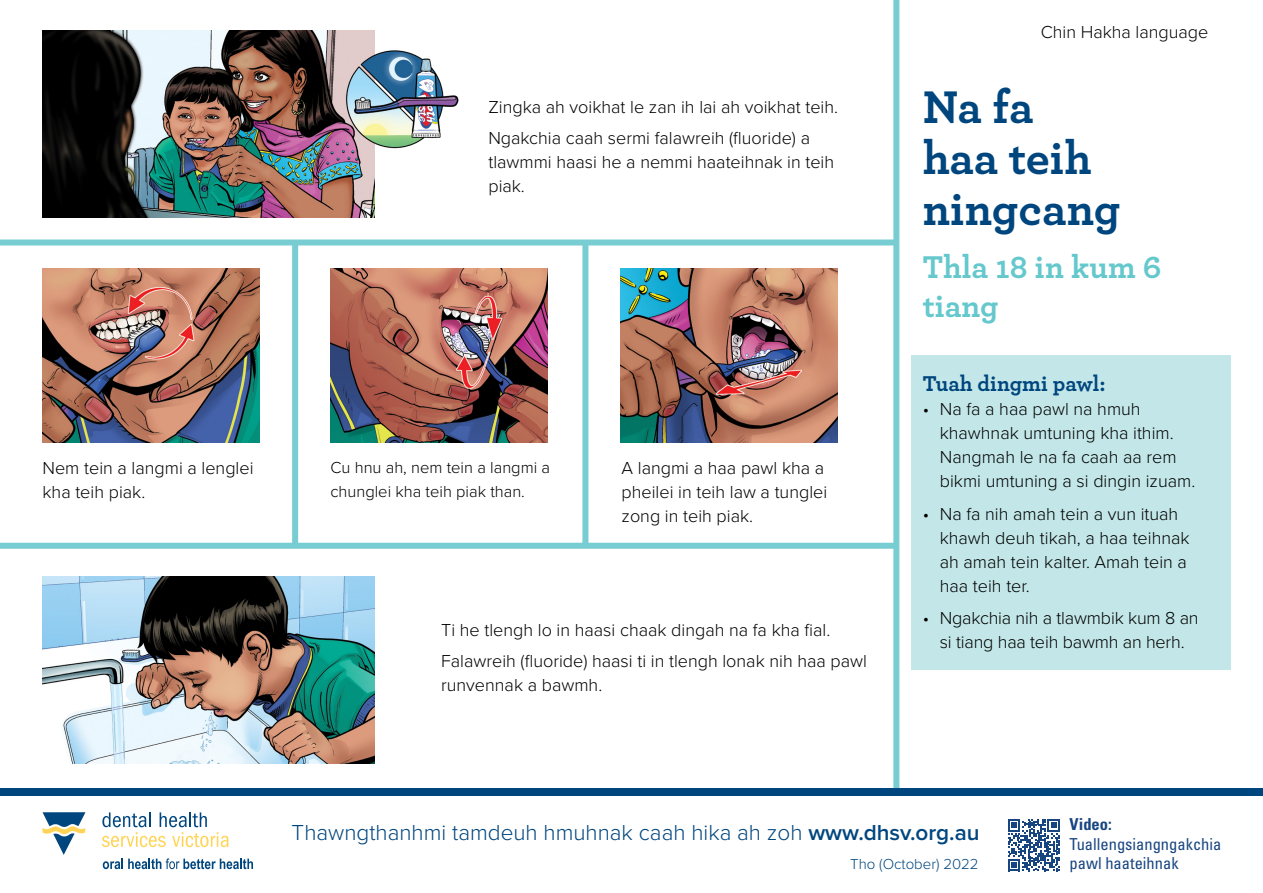
<style>
.page{position:relative;width:1263px;height:893px;background:#fff}
.page>*{position:absolute;margin:0;border:0;box-sizing:border-box;transform-origin:0 0}
.t1{font:700 48px/51px "Archer";letter-spacing:-.005em;color:#00467e}
.t2{font:700 33px/39.6px "Archer";color:#65c8cd}
.t3{font:300 22.5px "Proxima Nova";color:#00467e}
.t4{font:700 22.5px "Archer";letter-spacing:-.005em;color:#00467e}
.t5{font:300 18px/24px "Proxima Nova";color:#000}
.t6{font:300 16.5px/24px "Proxima Nova";color:#000}
.t7{font:condensed 16.5px/19.5px "Univers LT Std";color:#174581}
.t8{font:300 15px "Proxima Nova";color:#00467e}
.s1{font-weight:600}
.s2{font-weight:700}
</style>
<div class="page">
<div style="left:911px;top:355px;width:319px;height:315px;background:#c3e7e8"></div>
<img style="left:43px;top:30px;width:332px;height:187px">
<img style="left:43px;top:576px;width:332px;height:187px">
<img style="left:43px;top:269px;width:217px;height:173px">
<img style="left:331px;top:269px;width:217px;height:173px">
<img style="left:620px;top:269px;width:217px;height:173px">
<img style="left:341px;top:43px;width:118px;height:113px">
<div style="left:893px;top:0;width:6px;height:792px;background:#77cdd1"></div>
<div style="left:0;top:239px;width:897px;height:6px;background:#77cdd1"></div>
<div style="left:0;top:543px;width:897px;height:6px;background:#77cdd1"></div>
<div style="left:582px;top:242px;width:6px;height:302px;background:#77cdd1"></div>
<div style="left:292px;top:242px;width:6px;height:302px;background:#77cdd1"></div>
<svg style="left:103px;top:858px;width:150px;height:11px"></svg>
<svg style="left:43px;top:812px;width:42px;height:43px"></svg>
<svg style="left:102px;top:812px;width:127px;height:35px"></svg>
<div style="left:0;top:788px;width:1263px;height:7px;background:#00467e"></div>
<svg style="left:1008px;top:819px;width:52px;height:52px"></svg>
<p class="t5" style="left:488px;top:94px;width:351px">Zingka ah voikhat le zan ih lai ah voikhat teih.</p>
<p class="t5" style="left:488px;top:125px;width:347px">Ngakchia caah sermi falawreih (fluoride) a tlawmmi haasi he a nemmi haateihnak in teih piak.</p>
<p class="t5" style="left:43px;top:455px;width:212px">Nem tein a langmi a lenglei kha teih piak.</p>
<p class="t6" style="left:330px;top:455px;width:221px">Cu hnu ah, nem tein a langmi a chunglei kha teih piak than.</p>
<p class="t5" style="left:621px;top:455px;width:207px">A langmi a haa pawl kha a pheilei in teih law a tunglei zong in teih piak.</p>
<p class="t5" style="left:441px;top:617px;width:391px">Ti he tlengh lo in haasi chaak dingah na fa kha fial.</p>
<p class="t5" style="left:441px;top:648px;width:427px">Falawreih (fluoride) haasi ti in tlengh lonak nih haa pawl runvennak a bawmh.</p>
<p class="t5" style="left:1041px;top:19px;width:169px">Chin Hakha language</p>
<p class="t1" style="left:923px;top:78px;width:199px">Na fa haa teih ningcang</p>
<p class="t2" style="left:923px;top:244px;width:240px">Thla 18 in kum 6 tiang</p>
<p class="t4" style="left:923px;top:366px;width:184px">Tuah dingmi pawl:</p>
<p class="t5" style="left:940px;top:396px;width:257px;text-indent:-17px">• Na fa a haa pawl na hmuh khawhnak umtuning kha ithim.<br>Nangmah le na fa caah aa rem bikmi umtuning a si dingin izuam.</p>
<p class="t5" style="left:940px;top:501px;width:251px;text-indent:-17px">• Na fa nih amah tein a vun ituah khawh deuh tikah, a haa teihnak ah amah tein kalter. Amah tein a haa teih ter.</p>
<p class="t5" style="left:923px;top:605px;width:277px;text-align:center">• Ngakchia nih a tlawmbik kum 8 an si tiang haa teih bawmh an herh.</p>
<p class="t3" style="left:292px;top:816px;width:689px">Thawngthanhmi tamdeuh hmuhnak caah hika ah zoh <span class="s1">www.dhsv.org.au</span></p>
<p class="t8" style="left:850px;top:853px;width:130px">Tho (October) 2022</p>
<p class="t7" style="left:1070px;top:815px;width:153px"><span class="s2">Video:<br></span>Tuallengsiangngakchia pawl haateihnak</p>
</div>
